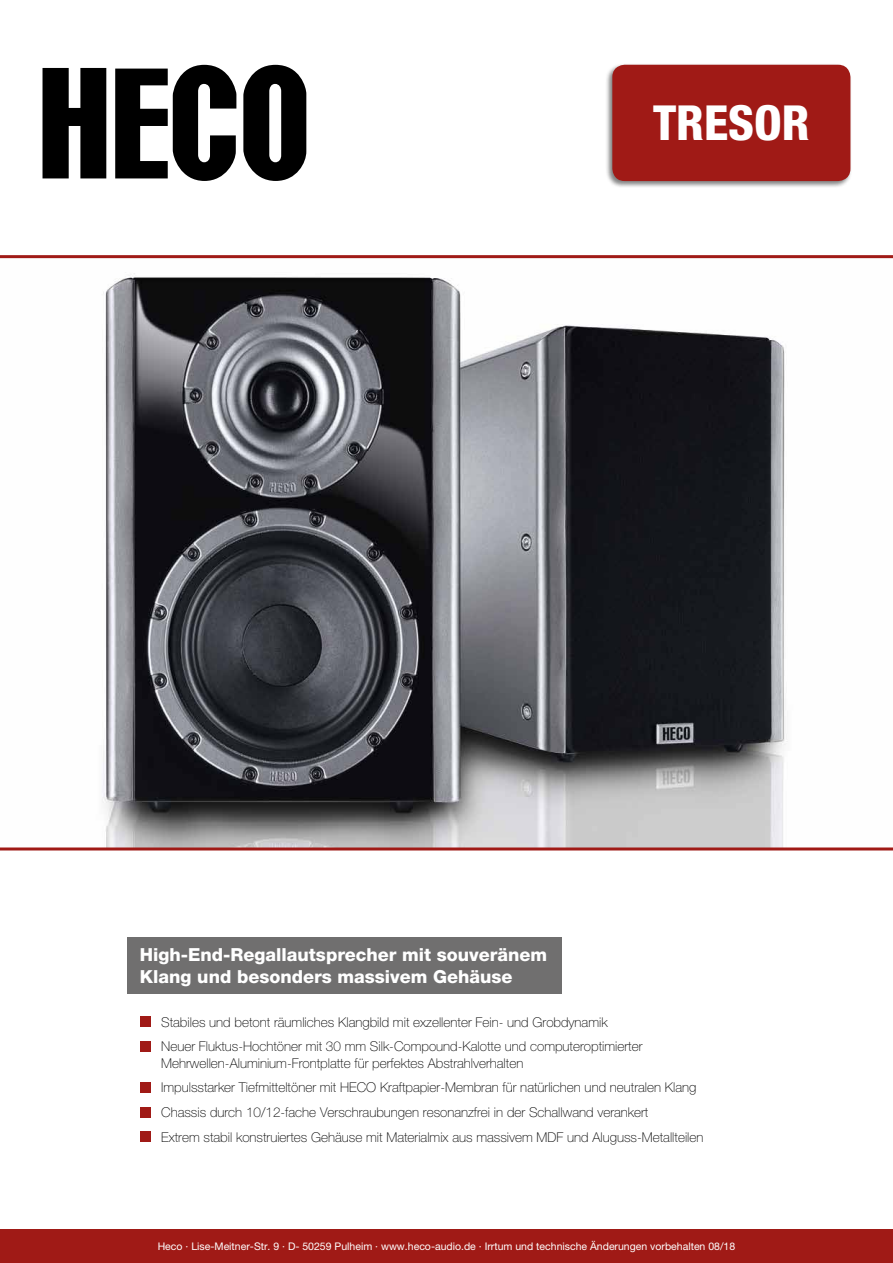
<style>
.page{position:relative;width:893px;height:1263px;background:#fff}
.page>*{position:absolute;margin:0;border:0;box-sizing:border-box;transform-origin:0 0}
.t1{font:800 condensed 48.3px "Helvetica Neue LT Std";color:#fff}
.t2{font:800 18px/21.6px "Helvetica Neue LT Std";color:#fff}
.t3{font:100 13.5px/24.8px "Helvetica Neue LT Std";color:#000}
.t4{font:10.5px "Helvetica Neue LT Std";color:#fff}
</style>
<div class="page">
<svg style="left:43px;top:68px;width:63px;height:110px"></svg>
<svg style="left:115px;top:65px;width:121px;height:116px"></svg>
<svg style="left:243px;top:65px;width:63px;height:116px"></svg>
<div style="left:605px;top:63px;width:247px;height:126px;background:#000;opacity:.5"></div>
<div style="left:612px;top:65px;width:238px;height:116px;background:#a01a16;border-radius:12px"></div>
<div style="left:0;top:1229px;width:893px;height:34px;background:#a01a16"></div>
<svg style="left:0;top:255px;width:893px;height:595px"></svg>
<div style="left:127px;top:937px;width:434px;height:56px;background:#706f6f"></div>
<div style="left:140px;top:1016px;width:10px;height:11px;background:#a01a16"></div>
<div style="left:140px;top:1041px;width:10px;height:11px;background:#a01a16"></div>
<div style="left:140px;top:1082px;width:10px;height:10px;background:#a01a16"></div>
<div style="left:140px;top:1107px;width:10px;height:10px;background:#a01a16"></div>
<div style="left:140px;top:1131px;width:10px;height:11px;background:#a01a16"></div>
<h1 class="t1" style="left:653px;top:93px;width:158px">TRESOR</h1>
<h2 class="t2" style="left:140px;top:944px;width:409px">High-End-Regallautsprecher mit souveränem<br>Klang und besonders massivem Gehäuse</h2>
<p class="t3" style="left:161px;top:1009px;width:483px">Stabiles und betont räumliches Klangbild mit exzellenter Fein- und Grobdynamik<br>Neuer Fluktus-Hochtöner mit 30 mm Silk-Compound-Kalotte und computeroptimierter</p>
<p class="t3" style="left:161px;top:1050px;width:544px">Mehrwellen-Aluminium-Frontplatte für perfektes Abstrahlverhalten<br>Impulsstarker Tiefmitteltöner mit HECO Kraftpapier-Membran für natürlichen und neutralen Klang Chassis durch 10/12-fache Verschraubungen resonanzfrei in der Schallwand verankert<br>Extrem stabil konstruiertes Gehäuse mit Materialmix aus massivem MDF und Aluguss-Metallteilen</p>
<p class="t4" style="left:158px;top:1240px;width:579px">Heco · Lise-Meitner-Str. 9 · D- 50259 Pulheim · www.heco-audio.de · Irrtum und technische Änderungen vorbehalten 08/18</p>
</div>
